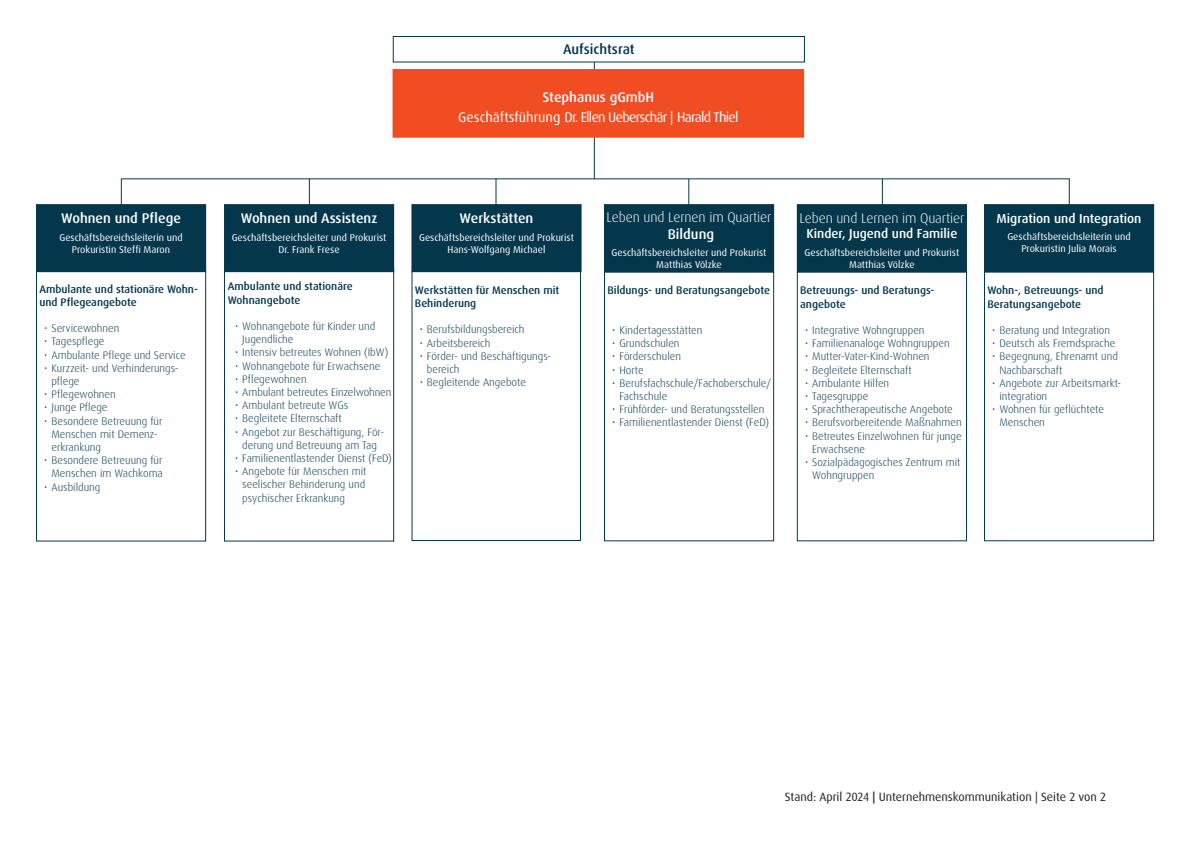
<style>
.page{position:relative;width:1191px;height:842px;background:#fff}
.page>*{position:absolute;margin:0;border:0;box-sizing:border-box;transform-origin:0 0}
.t1{font:500 14px "Dax OT";color:#fff}
.t2{font:300 14px "Dax OT";letter-spacing:-.01em;color:#fff}
.t3{font:14px "Dax OT";letter-spacing:-.05em;color:#fff}
.t4{font:500 14px "Dax OT";color:#04374c}
.t5{font:500 13px "Dax OT";color:#fff}
.t6{font:12px "Dax OT";color:#231f20}
.t7{font:300 11px/13.2px "Dax OT";color:#04374c}
.t8{font:500 11px/13.2px "Dax OT";color:#04374c}
.t9{font:10px/12px "Dax OT";color:#fff;text-align:center}
.s1{font-weight:500}
</style>
<div class="page">
<svg style="left:309px;top:180px;width:1px;height:24px"></svg>
<hr style="left:594px;top:62px;width:1px;height:117px;background:#04374c">
<div style="left:393px;top:70px;width:410px;height:67px;background:#f04d22"></div>
<div style="left:393px;top:69px;width:411px;height:68px;border:1px solid #f04d22"></div>
<div style="left:36px;top:270px;width:170px;height:271px;border:1px solid #04374c"></div>
<div style="left:37px;top:205px;width:168px;height:66px;background:#04374c"></div>
<div style="left:36px;top:204px;width:170px;height:68px;border:2px solid #04374c"></div>
<div style="left:224px;top:268px;width:170px;height:274px;border:1px solid #04374c"></div>
<div style="left:225px;top:205px;width:168px;height:66px;background:#04374c"></div>
<div style="left:224px;top:204px;width:170px;height:68px;border:2px solid #04374c"></div>
<div style="left:411px;top:271px;width:170px;height:270px;border:1px solid #04374c"></div>
<div style="left:412px;top:205px;width:169px;height:66px;background:#04374c"></div>
<div style="left:411px;top:204px;width:170px;height:68px;border:2px solid #04374c"></div>
<div style="left:797px;top:272px;width:170px;height:269px;border:1px solid #04374c"></div>
<div style="left:604px;top:272px;width:170px;height:269px;border:1px solid #04374c"></div>
<div style="left:605px;top:205px;width:168px;height:66px;background:#04374c"></div>
<div style="left:604px;top:204px;width:170px;height:68px;border:2px solid #04374c"></div>
<div style="left:797px;top:205px;width:169px;height:66px;background:#04374c"></div>
<div style="left:797px;top:204px;width:170px;height:68px;border:2px solid #04374c"></div>
<hr style="left:121px;top:179px;width:948px;height:1px;background:#04374c">
<svg style="left:121px;top:179px;width:1px;height:27px"></svg>
<svg style="left:1069px;top:179px;width:1px;height:25px"></svg>
<svg style="left:882px;top:179px;width:1px;height:28px"></svg>
<div style="left:393px;top:36px;width:412px;height:27px;border:1px solid #04374c"></div>
<div style="left:984px;top:272px;width:170px;height:269px;border:1px solid #04374c"></div>
<div style="left:984px;top:205px;width:169px;height:66px;background:#04374c"></div>
<div style="left:984px;top:204px;width:170px;height:68px;border:2px solid #04374c"></div>
<svg style="left:496px;top:179px;width:1px;height:27px"></svg>
<svg style="left:688px;top:179px;width:1px;height:26px"></svg>
<p class="t4" style="left:563px;top:40px;width:73px">Aufsichtsrat</p>
<p class="t1" style="left:542px;top:88px;width:113px">Stephanus gGmbH</p>
<p class="t3" style="left:458px;top:108px;width:282px">Geschäftsführung Dr. Ellen Ueberschär | Harald Thiel</p>
<p class="t1" style="left:61px;top:209px;width:121px">Wohnen und Pflege</p>
<p class="t9" style="left:59px;top:231px;width:125px">Geschäftsbereichsleiterin und<br>Prokuristin Steffi Maron</p>
<p class="t8" style="left:39px;top:282px;width:160px">Ambulante und stationäre Wohn&shy;und Pflegeangebote</p>
<p class="t7" style="left:44px;top:322px;width:77px">• Servicewohnen</p>
<p class="t7" style="left:44px;top:335px;width:62px">• Tagespflege</p>
<p class="t7" style="left:44px;top:348px;width:143px">• Ambulante Pflege und Service</p>
<p class="t7" style="left:51px;top:361px;width:129px;text-indent:-7px">• Kurzzeit- und Verhinderungs&shy;pflege</p>
<p class="t7" style="left:44px;top:388px;width:73px">• Pflegewohnen</p>
<p class="t7" style="left:44px;top:401px;width:65px">• Junge Pflege</p>
<p class="t7" style="left:51px;top:414px;width:112px;text-indent:-7px">• Besondere Betreuung für<br>Menschen mit Demenz&shy;erkrankung</p>
<p class="t7" style="left:44px;top:454px;width:120px;text-align:right">• Besondere Betreuung für<br>Menschen im Wachkoma</p>
<p class="t7" style="left:44px;top:480px;width:58px">• Ausbildung</p>
<p class="t1" style="left:241px;top:209px;width:138px">Wohnen und Assistenz</p>
<p class="t9" style="left:232px;top:231px;width:156px">Geschäftsbereichsleiter und Prokurist<br>Dr. Frank Frese</p>
<p class="t8" style="left:228px;top:280px;width:126px">Ambulante und stationäre<br>Wohnangebote</p>
<p class="t7" style="left:242px;top:320px;width:134px;text-indent:-7px">• Wohnangebote für Kinder und<br>Jugendliche</p>
<p class="t7" style="left:235px;top:346px;width:155px">• Intensiv betreutes Wohnen (IbW)</p>
<p class="t7" style="left:235px;top:359px;width:147px">• Wohnangebote für Erwachsene</p>
<p class="t7" style="left:235px;top:372px;width:73px">• Pflegewohnen</p>
<p class="t7" style="left:235px;top:386px;width:158px">• Ambulant betreutes Einzelwohnen</p>
<p class="t7" style="left:235px;top:399px;width:115px">• Ambulant betreute WGs</p>
<p class="t7" style="left:235px;top:412px;width:108px">• Begleitete Elternschaft</p>
<p class="t7" style="left:235px;top:425px;width:150px;text-align:center">• Angebot zur Beschäftigung, För&shy;derung und Betreuung am Tag</p>
<p class="t7" style="left:235px;top:452px;width:158px">• Familienentlastender Dienst (FeD)</p>
<p class="t7" style="left:242px;top:465px;width:126px;text-align:justify;text-indent:-7px">• Angebote für Menschen mit seelischer Behinderung und psychischer Erkrankung</p>
<p class="t1" style="left:459px;top:209px;width:75px">Werkstätten</p>
<p class="t9" style="left:419px;top:231px;width:156px">Geschäftsbereichsleiter und Prokurist<br>Hans-Wolfgang Michael</p>
<p class="t8" style="left:415px;top:283px;width:146px">Werkstätten für Menschen mit<br>Behinderung</p>
<p class="t7" style="left:420px;top:323px;width:106px">• Berufsbildungsbereich</p>
<p class="t7" style="left:420px;top:336px;width:72px">• Arbeitsbereich</p>
<p class="t7" style="left:427px;top:349px;width:126px;text-indent:-7px">• Förder- und Beschäftigungs&shy;bereich</p>
<p class="t7" style="left:420px;top:376px;width:108px">• Begleitende Angebote</p>
<p class="t2" style="left:606px;top:208px;width:166px">Leben und Lernen im Quartier</p>
<p class="t1" style="left:668px;top:225px;width:48px">Bildung</p>
<p class="t9" style="left:611px;top:247px;width:156px">Geschäftsbereichsleiter und Prokurist<br>Matthias Völzke</p>
<p class="t8" style="left:607px;top:284px;width:164px">Bildungs- und Beratungsangebote</p>
<p class="t7" style="left:612px;top:324px;width:92px">• Kindertagesstätten</p>
<p class="t7" style="left:612px;top:337px;width:69px">• Grundschulen</p>
<p class="t7" style="left:612px;top:350px;width:70px">• Förderschulen</p>
<p class="t7" style="left:612px;top:363px;width:33px">• Horte</p>
<p class="t7" style="left:619px;top:377px;width:153px;text-indent:-7px">• Berufsfachschule/Fachoberschule/<br>Fachschule</p>
<p class="t7" style="left:612px;top:403px;width:154px">• Frühförder- und Beratungsstellen</p>
<p class="t7" style="left:612px;top:416px;width:158px">• Familienentlastender Dienst (FeD)</p>
<p class="t2" style="left:799px;top:209px;width:166px">Leben und Lernen im Quartier</p>
<p class="t5" style="left:806px;top:225px;width:152px">Kinder, Jugend und Familie</p>
<p class="t9" style="left:804px;top:246px;width:156px">Geschäftsbereichsleiter und Prokurist<br>Matthias Völzke</p>
<p class="t8" style="left:800px;top:284px;width:136px">Betreuungs- und Beratungs&shy;angebote</p>
<p class="t7" style="left:805px;top:324px;width:121px">• Integrative Wohngruppen</p>
<p class="t7" style="left:805px;top:337px;width:146px">• Familienanaloge Wohngruppen</p>
<p class="t7" style="left:805px;top:350px;width:126px">• Mutter-Vater-Kind-Wohnen</p>
<p class="t7" style="left:805px;top:363px;width:108px">• Begleitete Elternschaft</p>
<p class="t7" style="left:805px;top:377px;width:86px">• Ambulante Hilfen</p>
<p class="t7" style="left:805px;top:390px;width:65px">• Tagesgruppe</p>
<p class="t7" style="left:805px;top:403px;width:149px">• Sprachtherapeutische Angebote</p>
<p class="t7" style="left:805px;top:416px;width:158px">• Berufsvorbereitende Maßnahmen</p>
<p class="t7" style="left:812px;top:429px;width:151px;text-indent:-7px">• Betreutes Einzelwohnen für junge<br>Erwachsene</p>
<p class="t7" style="left:812px;top:456px;width:150px;text-indent:-7px">• Sozialpädagogisches Zentrum mit<br>Wohngruppen</p>
<p class="t5" style="left:996px;top:210px;width:146px">Migration und Integration</p>
<p class="t9" style="left:1007px;top:231px;width:125px">Geschäftsbereichsleiterin und<br>Prokuristin Julia Morais</p>
<p class="t8" style="left:987px;top:284px;width:118px">Wohn-, Betreuungs- und<br>Beratungsangebote</p>
<p class="t7" style="left:992px;top:324px;width:119px">• Beratung und Integration</p>
<p class="t7" style="left:992px;top:337px;width:124px">• Deutsch als Fremdsprache</p>
<p class="t7" style="left:999px;top:350px;width:120px;text-indent:-7px">• Begegnung, Ehrenamt und<br>Nachbarschaft</p>
<p class="t7" style="left:999px;top:376px;width:123px;text-indent:-7px">• Angebote zur Arbeitsmarkt&shy;integration</p>
<p class="t7" style="left:999px;top:403px;width:106px;text-indent:-7px">• Wohnen für geflüchtete<br>Menschen</p>
<p class="t6" style="left:785px;top:789px;width:322px">Stand: April 2024 <span class="s1">|</span> Unternehmenskommunikation | Seite 2 von 2</p>
</div>
